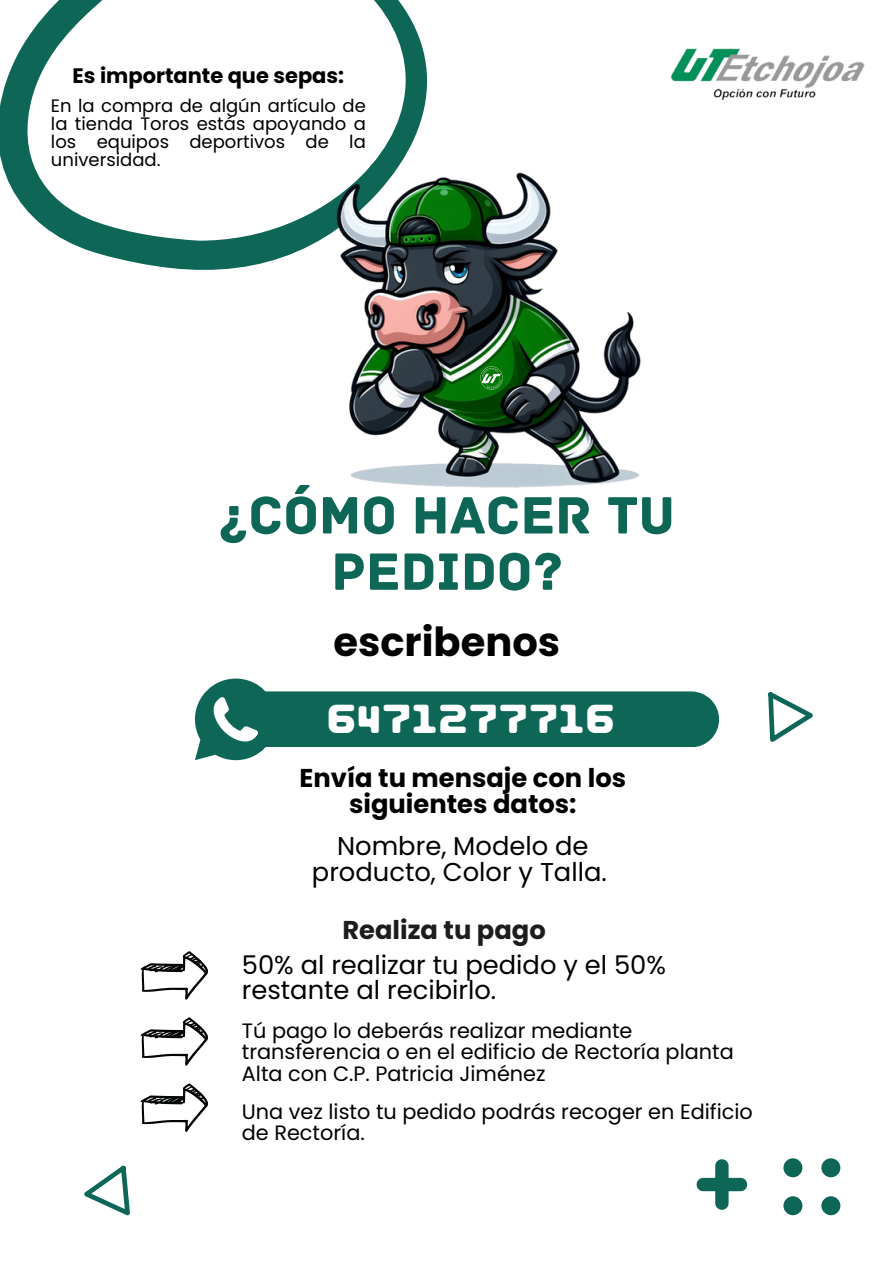
<style>
.page{position:relative;width:894px;height:1264px;background:#fff}
.page>*{position:absolute;margin:0;border:0;box-sizing:border-box;transform-origin:0 0}
.t1{font:55.2px/56.2px "Archive";color:#0e6657;text-align:center}
.t2{font:700 40.05px "Poppins";color:#000}
.t3{font:500 35.4px "Cosmic Octo";color:#fff}
.t4{font:25.8px/25.8px "Poppins";color:#000;text-align:center}
.t5{font:700 25.8px/25.8px "Poppins";color:#000;text-align:center}
.t6{font:700 25.8px "Poppins";color:#1d1d1b}
.t7{font:700 21px "Poppins";color:#000}
.t8{font:20.85px/21.3px "Poppins";color:#000}
.t9{font:18px/18px "Poppins";color:#000;text-align:justify}
</style>
<div class="page">
<svg style="left:696px;top:1159px;width:51px;height:50px"></svg>
<svg style="left:84px;top:1165px;width:46px;height:51px"></svg>
<svg style="left:768px;top:692px;width:45px;height:50px"></svg>
<svg style="left:783px;top:1158px;width:57px;height:58px"></svg>
<svg style="left:195px;top:678px;width:523px;height:82px"></svg>
<svg style="left:141px;top:951px;width:67px;height:48px"></svg>
<svg style="left:141px;top:1017px;width:67px;height:48px"></svg>
<svg style="left:141px;top:1083px;width:67px;height:48px"></svg>
<svg style="left:0;top:0;width:428px;height:270px"></svg>
<img style="left:671px;top:48px;width:194px;height:52px">
<img style="left:324px;top:163px;width:317px;height:324px">
<img style="left:480px;top:367px;width:22px;height:22px">
<h5 class="t7" style="left:73px;top:61px;width:273px">Es importante que sepas:</h5>
<p class="t9" style="left:51px;top:96px;width:316px">En la compra de algún artículo de la tienda Toros estás apoyando a los equipos deportivos de la universidad.</p>
<p class="t1" style="left:219px;top:488px;width:457px">¿CÓMO HACER TU<br>PEDIDO?</p>
<p class="t2" style="left:333px;top:613px;width:228px">escribenos</p>
<h3 class="t3" style="left:326px;top:697px;width:290px">6471277716</h3>
<p class="t5" style="left:299px;top:765px;width:328px">Envía tu mensaje con los siguientes datos:</p>
<h2 class="t4" style="left:312px;top:833px;width:296px">Nombre, Modelo de producto, Color y Talla.</h2>
<h1 class="t6" style="left:342px;top:911px;width:205px">Realiza tu pago</h1>
<p class="t4" style="left:242px;top:951px;width:425px;text-align:left">50% al realizar tu pedido y el 50% restante al recibirlo.</p>
<h4 class="t8" style="left:242px;top:1020px;width:493px">Tú pago lo deberás realizar mediante transferencia o en el edificio de Rectoría planta<br>Alta con C.P. Patricia Jiménez</h4>
<p class="t8" style="left:242px;top:1100px;width:512px">Una vez listo tu pedido podrás recoger en Edificio de Rectoría.</p>
</div>
